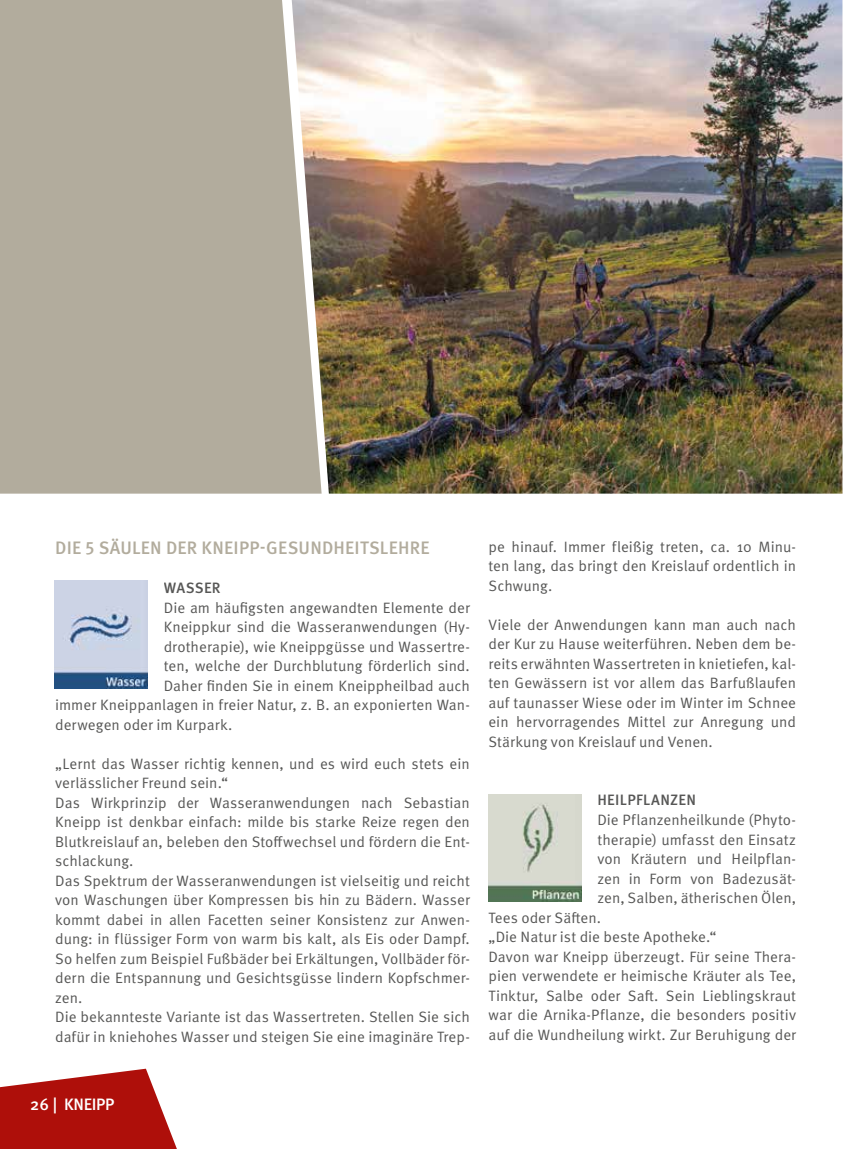
<style>
.page{position:relative;width:851px;height:1149px;background:#fff}
.page>*{position:absolute;margin:0;border:0;box-sizing:border-box;transform-origin:0 0}
.t1{font:500 18px "Meta Pro";letter-spacing:.01em;color:#b2ac9d}
.t2{font:500 16.5px "Meta Pro";letter-spacing:-.02em;color:#fff}
.t3{font:15px/19.5px "Meta Pro Norm";color:#575756;text-align:justify}
.t4{font:500 15px "Meta Pro";letter-spacing:.02em;color:#575756}
</style>
<div class="page">
<svg style="left:0;top:1068px;width:177px;height:80px"></svg>
<img style="left:321px;top:0;width:521px;height:493px">
<div style="left:0;top:0;width:321px;height:493px;background:#b2ac9d"></div>
<img style="left:488px;top:794px;width:93px;height:107px">
<img style="left:54px;top:580px;width:93px;height:108px">
<p class="t1" style="left:55px;top:533px;width:376px">DIE 5 SÄULEN DER KNEIPP-GESUNDHEITSLEHRE</p>
<p class="t4" style="left:164px;top:576px;width:58px">WASSER</p>
<p class="t3" style="left:164px;top:596px;width:307px">Die am häufigsten angewandten Elemente der</p>
<p class="t3" style="left:164px;top:616px;width:307px">Kneippkur sind die Wasseranwendungen (Hy-</p>
<p class="t3" style="left:164px;top:635px;width:307px">drotherapie), wie Kneippgüsse und Wassertre-</p>
<p class="t3" style="left:164px;top:655px;width:307px">ten, welche der Durchblutung förderlich sind.</p>
<p class="t3" style="left:164px;top:674px;width:307px">Daher finden Sie in einem Kneippheilbad auch</p>
<p class="t3" style="left:55px;top:694px;width:416px">immer Kneippanlagen in freier Natur, z. B. an exponierten Wan-</p>
<p class="t3" style="left:55px;top:713px;width:179px">derwegen oder im Kurpark.</p>
<p class="t3" style="left:55px;top:752px;width:416px;text-align:left">„Lernt das Wasser richtig kennen, und es wird euch stets ein verlässlicher Freund sein.“<br>Das Wirkprinzip der Wasseranwendungen nach Sebastian Kneipp ist denkbar einfach: milde bis starke Reize regen den Blutkreislauf an, beleben den Stoffwechsel und fördern die Ent&shy;schlackung.<br>Das Spektrum der Wasseranwendungen ist vielseitig und reicht von Waschungen über Kompressen bis hin zu Bädern. Wasser kommt dabei in allen Facetten seiner Konsistenz zur Anwen&shy;dung: in flüssiger Form von warm bis kalt, als Eis oder Dampf.<br>So helfen zum Beispiel Fußbäder bei Erkältungen, Vollbäder för&shy;dern die Entspannung und Gesichtsgüsse lindern Kopfschmer&shy;zen.<br>Die bekannteste Variante ist das Wassertreten. Stellen Sie sich dafür in kniehohes Wasser und steigen Sie eine imaginäre Trep-</p>
<p class="t3" style="left:488px;top:535px;width:309px">pe hinauf. Immer fleißig treten, ca. 10 Minu&shy;ten lang, das bringt den Kreislauf ordentlich in Schwung.</p>
<p class="t3" style="left:488px;top:613px;width:309px">Viele der Anwendungen kann man auch nach der Kur zu Hause weiterführen. Neben dem be&shy;reits erwähnten Wassertreten in knietiefen, kal&shy;ten Gewässern ist vor allem das Barfußlaufen auf taunasser Wiese oder im Winter im Schnee ein hervorragendes Mittel zur Anregung und Stärkung von Kreislauf und Venen.</p>
<p class="t4" style="left:597px;top:788px;width:100px">HEILPFLANZEN</p>
<p class="t3" style="left:597px;top:808px;width:200px">Die Pflanzenheilkunde (Phyto-</p>
<p class="t3" style="left:597px;top:828px;width:200px">therapie) umfasst den Einsatz</p>
<p class="t3" style="left:597px;top:847px;width:200px">von Kräutern und Heilpflan-</p>
<p class="t3" style="left:597px;top:867px;width:200px">zen in Form von Badezusät-</p>
<p class="t3" style="left:597px;top:886px;width:200px">zen, Salben, ätherischen Ölen,</p>
<p class="t3" style="left:488px;top:906px;width:114px">Tees oder Säften.</p>
<p class="t3" style="left:488px;top:925px;width:229px">„Die Natur ist die beste Apotheke.“</p>
<p class="t3" style="left:488px;top:945px;width:309px">Davon war Kneipp überzeugt. Für seine Thera-</p>
<p class="t3" style="left:488px;top:964px;width:309px">pien verwendete er heimische Kräuter als Tee,</p>
<p class="t3" style="left:488px;top:984px;width:309px">Tinktur, Salbe oder Saft. Sein Lieblingskraut</p>
<p class="t3" style="left:488px;top:1003px;width:309px">war die Arnika-Pflanze, die besonders positiv</p>
<p class="t3" style="left:488px;top:1023px;width:309px">auf die Wundheilung wirkt. Zur Beruhigung der</p>
<p class="t2" style="left:30px;top:1091px;width:86px">26 | KNEIPP</p>
</div>
